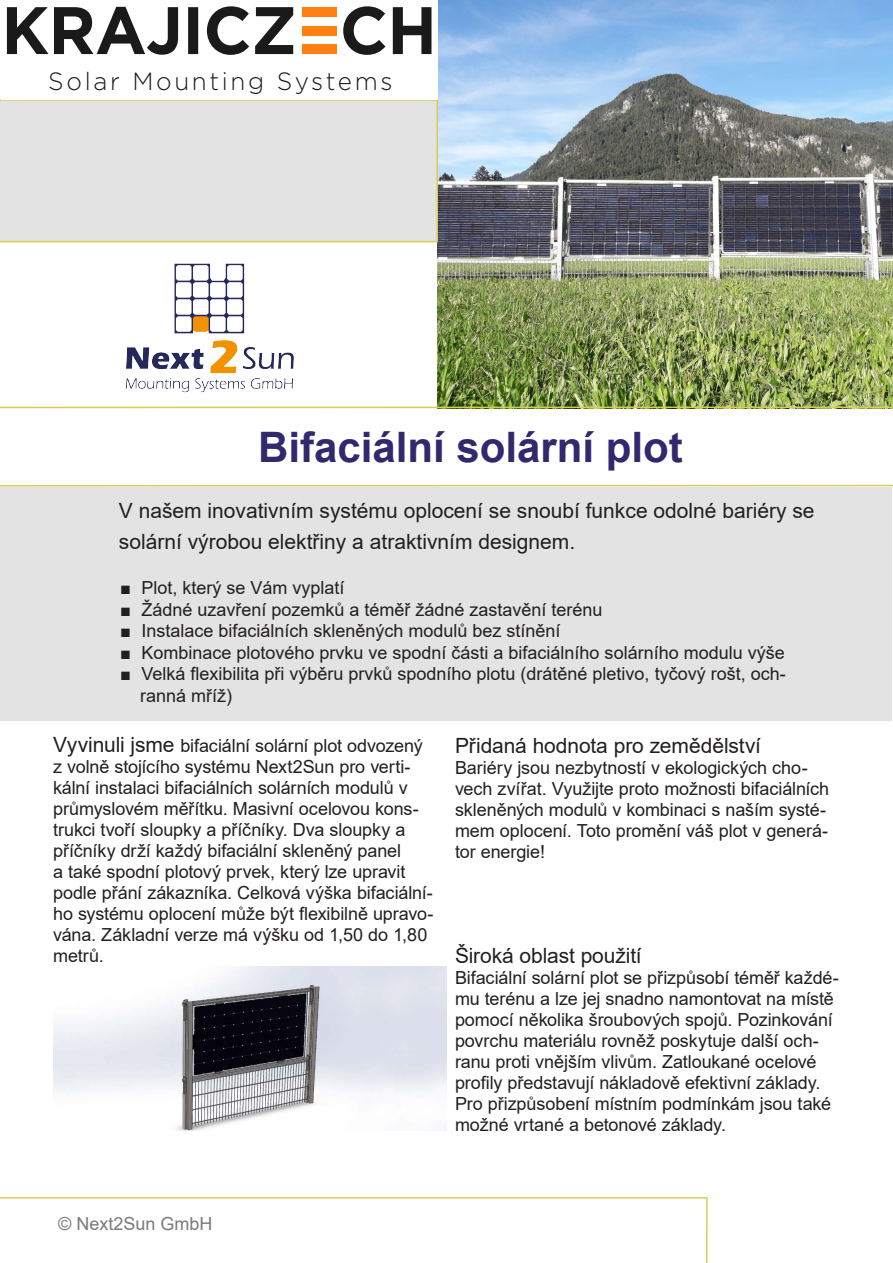
<style>
.page{position:relative;width:893px;height:1263px;background:#fff}
.page>*{position:absolute;margin:0;border:0;box-sizing:border-box;transform-origin:0 0}
.t1{font:700 42px "Arial";color:#32286e}
.t2{font:300 24.9px "Gotham";letter-spacing:.11em;color:#1a1a1a}
.t3{font:21px/31.5px "Arial";color:#231f20}
.t4{font:18px/21px "Arial";letter-spacing:-.005em;color:#231f20}
.t5{font:18px "Arial";color:#7b7b7b}
.s1{font-size:21px}
</style>
<div class="page">
<img style="left:438px;top:0;width:455px;height:406px">
<img style="left:97px;top:242px;width:225px;height:151px">
<div style="left:0;top:99px;width:438px;height:143px;background:#e3e3e3"></div>
<hr style="left:0;top:406px;width:893px;height:2px;background:#d8cd53">
<hr style="left:0;top:485px;width:893px;height:1px;background:#d8cd53">
<div style="left:1px;top:488px;width:891px;height:233px;background:#e3e3e3"></div>
<img style="left:53px;top:966px;width:393px;height:165px">
<svg style="left:0;top:1197px;width:708px;height:66px"></svg>
<svg style="left:7px;top:6px;width:286px;height:49px"></svg>
<div style="left:302px;top:45px;width:35px;height:9px;background:#ff7f11"></div>
<div style="left:302px;top:26px;width:35px;height:9px;background:#ff7f11"></div>
<div style="left:302px;top:7px;width:35px;height:9px;background:#ff7f11"></div>
<svg style="left:343px;top:6px;width:88px;height:49px"></svg>
<p class="t2" style="left:48px;top:66px;width:346px">Solar Mounting Systems</p>
<p class="t1" style="left:258px;top:418px;width:426px">Bifaciální solární plot</p>
<p class="t3" style="left:119px;top:494px;width:697px">V našem inovativním systému oplocení se snoubí funkce odolné bariéry se solární výrobou elektřiny a atraktivním designem.</p>
<p class="t4" style="left:120px;top:577px;width:226px">■ Plot, který se Vám vyplatí</p>
<p class="t4" style="left:120px;top:599px;width:484px">■ Žádné uzavření pozemků a téměř žádné zastavění terénu</p>
<p class="t4" style="left:120px;top:620px;width:442px">■ Instalace bifaciálních skleněných modulů bez stínění</p>
<p class="t4" style="left:120px;top:642px;width:666px">■ Kombinace plotového prvku ve spodní části a bifaciálního solárního modulu výše</p>
<p class="t4" style="left:140px;top:663px;width:647px;line-height:21.6px;text-indent:-20px">■ Velká flexibilita při výběru prvků spodního plotu (drátěné pletivo, tyčový rošt, och&shy;ranná mříž)</p>
<p class="t4" style="left:53px;top:735px;width:382px"><span class="s1">Vyvinuli jsme</span> bifaciální solární plot odvozený z volně stojícího systému Next2Sun pro verti&shy;kální instalaci bifaciálních solárních modulů v průmyslovém měřítku. Masivní ocelovou kons&shy;trukci tvoří sloupky a příčníky. Dva sloupky a příčníky drží každý bifaciální skleněný panel<br>a také spodní plotový prvek, který lze upravit podle přání zákazníka. Celková výška bifaciální&shy;ho systému oplocení může být flexibilně upravo&shy;vána. Základní verze má výšku od 1,50 do 1,80 metrů.</p>
<p class="t3" style="left:455px;top:730px;width:308px">Přidaná hodnota pro zemědělství</p>
<p class="t4" style="left:455px;top:757px;width:376px">Bariéry jsou nezbytností v ekologických cho&shy;vech zvířat. Využijte proto možnosti bifaciálních skleněných modulů v kombinaci s naším systé&shy;mem oplocení. Toto promění váš plot v generá&shy;tor energie!</p>
<p class="t3" style="left:455px;top:939px;width:188px">Široká oblast použití</p>
<p class="t4" style="left:455px;top:966px;width:385px">Bifaciální solární plot se přizpůsobí téměř každé&shy;mu terénu a lze jej snadno namontovat na místě pomocí několika šroubových spojů. Pozinkování povrchu materiálu rovněž poskytuje další och&shy;ranu proti vnějším vlivům. Zatloukané ocelové profily představují nákladově efektivní základy.<br>Pro přizpůsobení místním podmínkám jsou také možné vrtané a betonové základy.</p>
<p class="t5" style="left:58px;top:1211px;width:156px">© Next2Sun GmbH</p>
</div>
